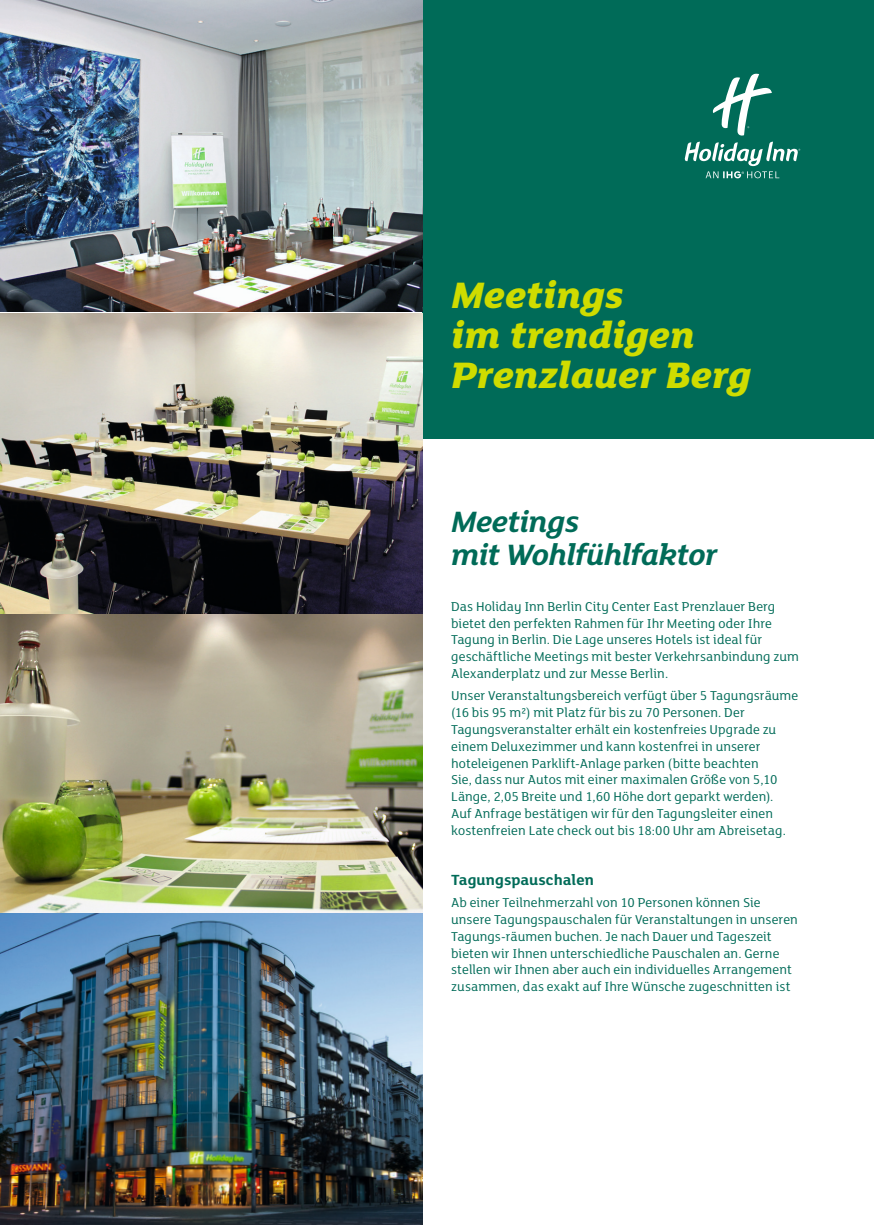
<style>
.page{position:relative;width:874px;height:1225px;background:#fff}
.page>*{position:absolute;margin:0;border:0;box-sizing:border-box;transform-origin:0 0}
.Main_heading{font:italic 800 40px/40px "FS Lola";letter-spacing:-.005em;color:#cfdc00}
.Body_copy_-_12pt{font:italic 700 32px/32.2px "FS Lola";letter-spacing:-.02em;color:#006b58}
._12pt_Subhead_-_Holl{font:700 16px "FS Lola";letter-spacing:.005em;color:#006b58}
.Body_copy_-_12pt-2{font:14px/16.8px "FS Lola";letter-spacing:.005em;color:#006b58}
</style>
<div class="page">
<div style="left:422px;top:0;width:451px;height:438px;background:#006b58"></div>
<img style="left:0;top:0;width:422px;height:1225px">
<svg style="left:684px;top:74px;width:115px;height:104px"></svg>
<p class="Main_heading" style="left:451px;top:273px;width:174px">Meetings</p>
<p class="Main_heading" style="left:451px;top:313px;width:301px">im trendigen<br>Prenzlauer Berg</p>
<p class="Body_copy_-_12pt" style="left:451px;top:504px;width:267px">Meetings<br>mit Wohlfühlfaktor</p>
<p class="Body_copy_-_12pt-2" style="left:451px;top:597px;width:349px">Das Holiday Inn Berlin City Center East Prenzlauer Berg bietet den perfekten Rahmen für Ihr Meeting oder Ihre Tagung in Berlin. Die Lage unseres Hotels ist ideal für geschäftliche Meetings mit bester Verkehrsanbindung zum Alexanderplatz und zur Messe Berlin.</p>
<p class="Body_copy_-_12pt-2" style="left:451px;top:687px;width:348px">Unser Veranstaltungsbereich verfügt über 5 Tagungsräume (16 bis 95 m²) mit Platz für bis zu 70 Personen. Der Tagungsveranstalter erhält ein kostenfreies Upgrade zu einem Deluxezimmer und kann kostenfrei in unserer hoteleigenen Parklift-Anlage parken (bitte beachten<br>Sie, dass nur Autos mit einer maximalen Größe von 5,10<br>Länge, 2,05 Breite und 1,60 Höhe dort geparkt werden).<br>Auf Anfrage bestätigen wir für den Tagungsleiter einen kostenfreien Late check out bis 18:00 Uhr am Abreisetag.</p>
<p class="_12pt_Subhead_-_Holl" style="left:451px;top:868px;width:144px">Tagungspauschalen</p>
<p class="Body_copy_-_12pt-2" style="left:451px;top:893px;width:348px">Ab einer Teilnehmerzahl von 10 Personen können Sie unsere Tagungspauschalen für Veranstaltungen in unseren Tagungs-räumen buchen. Je nach Dauer und Tageszeit bieten wir Ihnen unterschiedliche Pauschalen an. Gerne stellen wir Ihnen aber auch ein individuelles Arrangement zusammen, das exakt auf Ihre Wünsche zugeschnitten ist</p>
</div>
